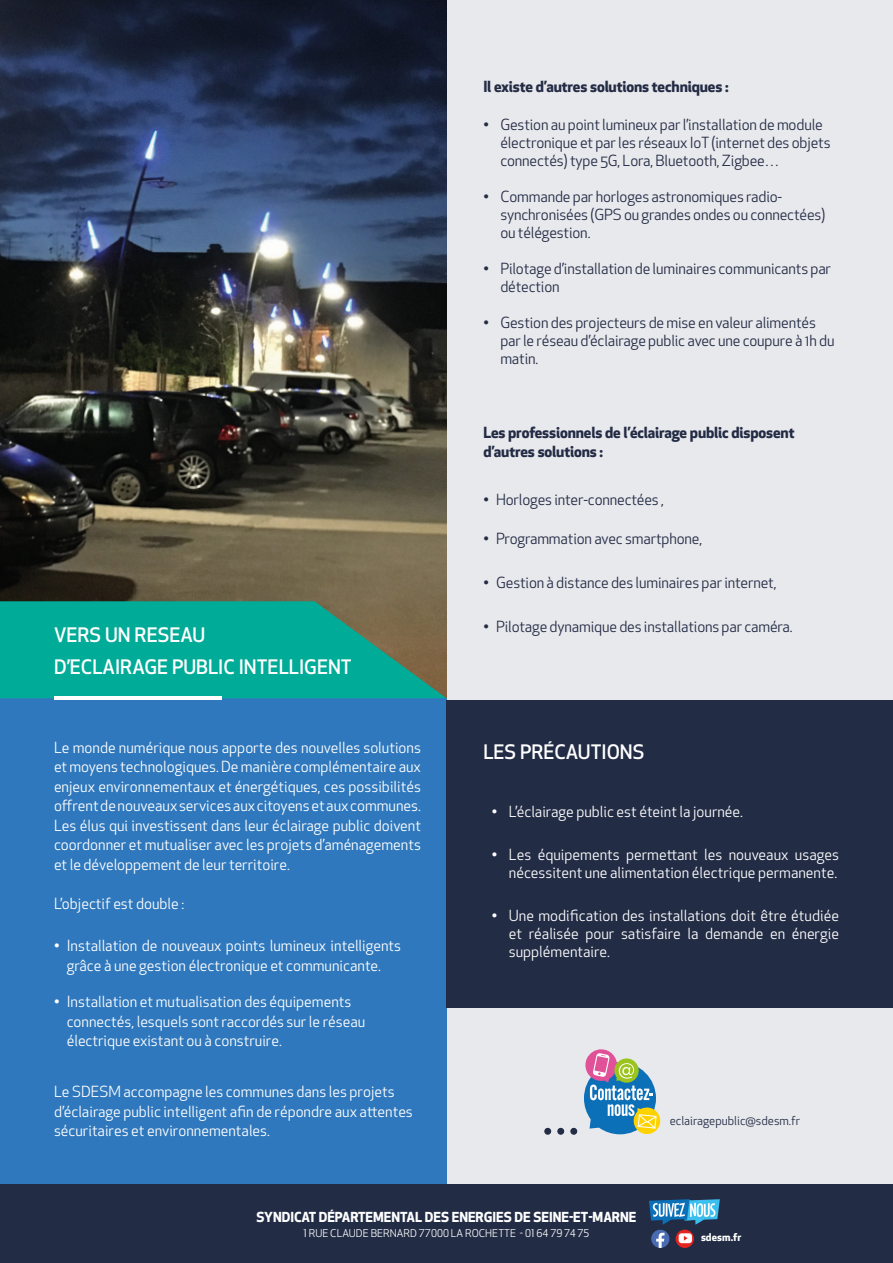
<style>
.page{position:relative;width:893px;height:1263px;background:#fff}
.page>*{position:absolute;margin:0;border:0;box-sizing:border-box;transform-origin:0 0}
.t1{font:500 19.5px/31.5px "Apex New";color:#fff}
.t2{font:15px/19.5px "Apex New";color:#fff;text-align:justify}
.t3{font:15px/18px "Apex New";letter-spacing:-.01em;color:#232b45}
.t4{font:700 15px/19.5px "Apex New";letter-spacing:-.01em;color:#232b45}
.t5{font:700 13.5px "Apex New";color:#fff}
.t6{font:12px "Apex New";color:#222c45}
.t7{font:10.5px "Apex New";letter-spacing:.005em;color:#fff}
.t8{font:700 10.5px "Apex New";letter-spacing:.005em;color:#fff}
</style>
<div class="page">
<div style="left:0;top:0;width:893px;height:1256px;background:#e8e9ec"></div>
<img style="left:0;top:0;width:446px;height:601px">
<div style="left:0;top:698px;width:446px;height:486px;background:#2f78bd"></div>
<div style="left:0;top:1185px;width:893px;height:78px;background:#222c45"></div>
<svg style="left:649px;top:1199px;width:71px;height:26px"></svg>
<svg style="left:651px;top:1229px;width:18px;height:19px"></svg>
<svg style="left:656px;top:1233px;width:8px;height:15px"></svg>
<img style="left:676px;top:1229px;width:18px;height:19px;border-radius:9px">
<svg style="left:0;top:601px;width:446px;height:97px;background:#12a08b"></svg>
<hr style="left:54px;top:696px;width:167px;height:4px;background:#fff">
<div style="left:446px;top:700px;width:447px;height:308px;background:#222c45"></div>
<svg style="left:571px;top:1128px;width:6px;height:6px"></svg>
<div style="left:570px;top:1128px;width:7px;height:7px;border:1px solid #222c45;border-radius:50%"></div>
<svg style="left:558px;top:1128px;width:6px;height:6px"></svg>
<div style="left:557px;top:1128px;width:7px;height:7px;border:1px solid #222c45;border-radius:50%"></div>
<svg style="left:545px;top:1128px;width:6px;height:6px"></svg>
<div style="left:544px;top:1128px;width:7px;height:7px;border:1px solid #222c45;border-radius:50%"></div>
<svg style="left:584px;top:1049px;width:77px;height:86px"></svg>
<h1 class="t1" style="left:54px;top:619px;width:299px">VERS UN RESEAU<br>D’ECLAIRAGE PUBLIC INTELLIGENT</h1>
<p class="t2" style="left:54px;top:737px;width:368px">Le monde numérique nous apporte des nouvelles solutions et moyens technologiques. De manière complémentaire aux enjeux environnementaux et énergétiques, ces possibilités offrent de nouveaux services aux citoyens et aux communes.<br>Les élus qui investissent dans leur éclairage public doivent coordonner et mutualiser avec les projets d’aménagements et le développement de leur territoire.</p>
<p class="t2" style="left:54px;top:893px;width:132px">L’objectif est double :</p>
<p class="t2" style="left:54px;top:936px;width:349px;text-align:center">• Installation de nouveaux points lumineux intelligents grâce à une gestion électronique et communicante.</p>
<p class="t2" style="left:67px;top:992px;width:300px;text-align:left;text-indent:-13px">• Installation et mutualisation des équipements connectés, lesquels sont raccordés sur le réseau électrique existant ou à construire.</p>
<p class="t2" style="left:54px;top:1082px;width:360px;text-align:left">Le SDESM accompagne les communes dans les projets d’éclairage public intelligent afin de répondre aux attentes sécuritaires et environnementales.</p>
<p class="t4" style="left:483px;top:76px;width:247px">Il existe d’autres solutions techniques :</p>
<p class="t3" style="left:500px;top:115px;width:332px;text-indent:-17px">• Gestion au point lumineux par l’installation de module électronique et par les réseaux IoT (internet des objets connectés) type 5G, Lora, Bluetooth, Zigbee…</p>
<p class="t3" style="left:500px;top:187px;width:327px;text-indent:-17px">• Commande par horloges astronomiques radio&shy;synchronisées (GPS ou grandes ondes ou connectées) ou télégestion.</p>
<p class="t3" style="left:500px;top:259px;width:332px;text-indent:-17px">• Pilotage d’installation de luminaires communicants par détection</p>
<p class="t3" style="left:500px;top:313px;width:336px;text-indent:-17px">• Gestion des projecteurs de mise en valeur alimentés par le réseau d’éclairage public avec une coupure à 1h du matin.</p>
<p class="t4" style="left:483px;top:422px;width:313px">Les professionnels de l’éclairage public disposent d’autres solutions :</p>
<p class="t3" style="left:483px;top:491px;width:182px">• Horloges inter-connectées ,</p>
<p class="t3" style="left:483px;top:530px;width:220px">• Programmation avec smartphone,</p>
<p class="t3" style="left:483px;top:574px;width:295px">• Gestion à distance des luminaires par internet,</p>
<p class="t3" style="left:483px;top:618px;width:311px">• Pilotage dynamique des installations par caméra.</p>
<h1 class="t1" style="left:483px;top:735px;width:163px">LES PRÉCAUTIONS</h1>
<p class="t2" style="left:492px;top:802px;width:253px">• L’éclairage public est éteint la journée.</p>
<p class="t2" style="left:492px;top:846px;width:349px;line-height:18px;text-align:right">• Les équipements permettant les nouveaux usages nécessitent une alimentation électrique permanente.</p>
<p class="t2" style="left:509px;top:906px;width:332px;line-height:18px;text-indent:-17px">• Une modification des installations doit être étudiée et réalisée pour satisfaire la demande en énergie supplémentaire.</p>
<p class="t6" style="left:670px;top:1113px;width:132px">eclairagepublic@sdesm.fr</p>
<p class="t5" style="left:257px;top:1207px;width:381px">SYNDICAT DÉPARTEMENTAL DES ENERGIES DE SEINE-ET-MARNE</p>
<p class="t7" style="left:303px;top:1226px;width:288px">1 RUE CLAUDE BERNARD 77000 LA ROCHETTE - 01 64 79 74 75</p>
<p class="t8" style="left:701px;top:1230px;width:42px">sdesm.fr</p>
</div>
